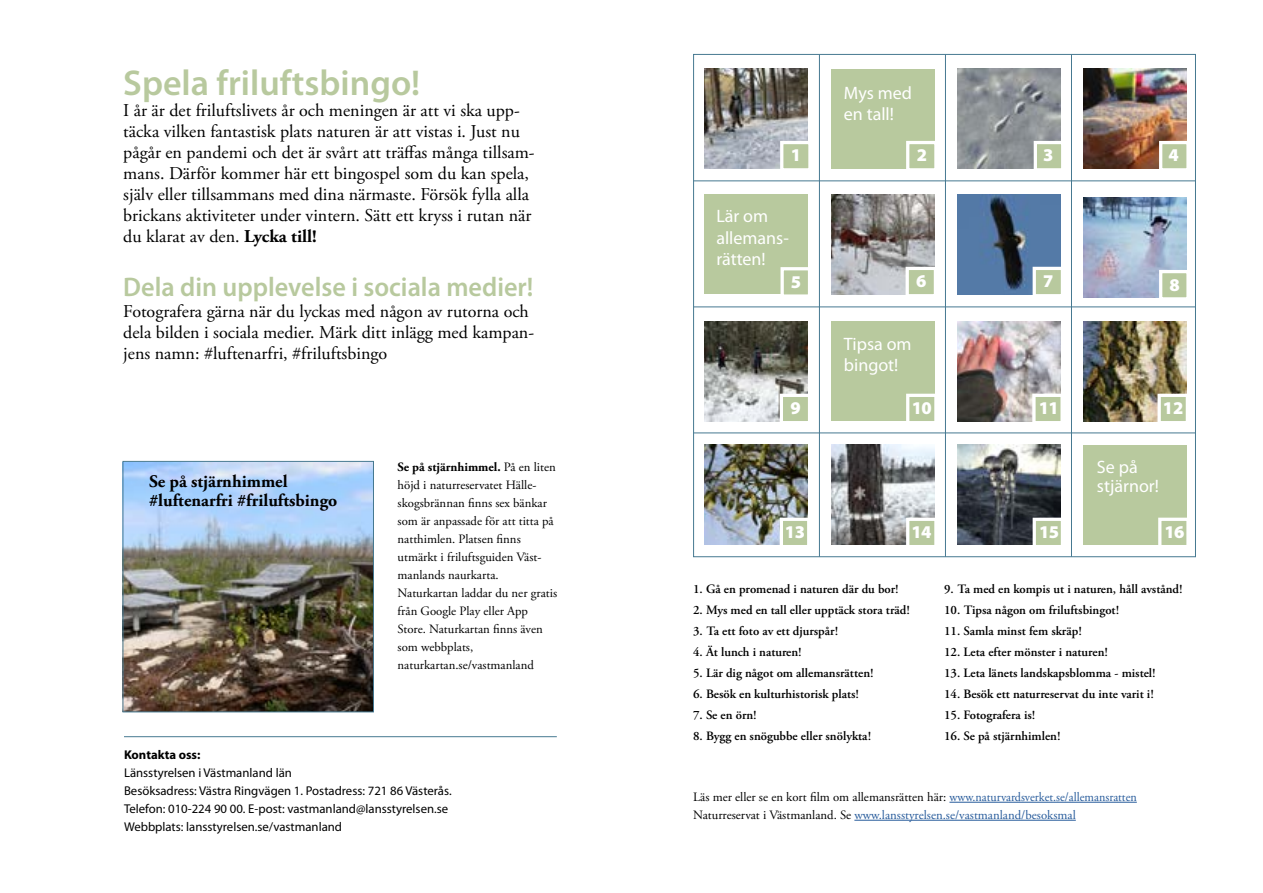
<style>
.page{position:relative;width:1263px;height:893px;background:#fff}
.page>*{position:absolute;margin:0;border:0;box-sizing:border-box;transform-origin:0 0}
.Rubrik_1{font:600 36px "Myriad Pro";color:#b8c99e}
.Rubrik_2{font:600 27px "Myriad Pro";color:#b8c99e}
.Brödtext{font:18px/21px "Adobe Garamond Pro";color:#000}
.t1{font:18px/21.6px "Myriad Pro";color:#fff}
.t2{font:900 18px "Myriad Pro";letter-spacing:-.04em;color:#fff}
.t3{font:700 17.7px "Adobe Garamond Pro";color:#000}
.Rubrik_3_-_Text_unde{font:600 12.75px "Adobe Garamond Pro";color:#000}
.Brödtext-2{font:12.75px/18px "Adobe Garamond Pro";color:#000}
.t4{font:12.75px/18px "Myriad Pro";color:#000}
.Rubrik_3_-_Text_unde-2{font:12.75px "Adobe Garamond Pro";color:#000}
.Rubrik_3_-_Text_unde-3{font:12.75px "Adobe Garamond Pro";color:#275b9b}
.t5{font:700 12.75px "Myriad Pro";color:#000}
.s1{font-weight:700}
.s2{color:#275b9b}
.s3{color:#000}
</style>
<div class="page">
<hr style="left:819px;top:54px;width:1px;height:503px;background:#467991">
<hr style="left:945px;top:54px;width:1px;height:503px;background:#467991">
<hr style="left:1071px;top:54px;width:1px;height:503px;background:#467991">
<hr style="left:693px;top:180px;width:503px;height:1px;background:#467991">
<hr style="left:693px;top:306px;width:503px;height:1px;background:#467991">
<hr style="left:693px;top:432px;width:503px;height:1px;background:#467991">
<div style="left:831px;top:69px;width:103px;height:100px;background:#b8c99e"></div>
<div style="left:906px;top:141px;width:31px;height:30px;background:#b8c99e;border:3px solid #fff"></div>
<img style="left:831px;top:194px;width:103px;height:100px">
<div style="left:905px;top:267px;width:32px;height:30px;background:#b8c99e;border:3px solid #fff"></div>
<img style="left:1083px;top:321px;width:103px;height:100px">
<div style="left:1157px;top:394px;width:32px;height:30px;background:#b8c99e;border:3px solid #fff"></div>
<img style="left:958px;top:194px;width:103px;height:100px">
<div style="left:1033px;top:267px;width:31px;height:30px;background:#b8c99e;border:3px solid #fff"></div>
<div style="left:831px;top:321px;width:103px;height:100px;background:#b8c99e"></div>
<div style="left:906px;top:394px;width:31px;height:30px;background:#b8c99e;border:3px solid #fff"></div>
<img style="left:705px;top:321px;width:103px;height:100px">
<div style="left:780px;top:394px;width:31px;height:30px;background:#b8c99e;border:3px solid #fff"></div>
<img style="left:1083px;top:69px;width:103px;height:99px">
<div style="left:1159px;top:141px;width:31px;height:30px;background:#b8c99e;border:3px solid #fff"></div>
<img style="left:705px;top:445px;width:103px;height:100px">
<div style="left:780px;top:518px;width:30px;height:30px;background:#b8c99e;border:3px solid #fff"></div>
<img style="left:831px;top:445px;width:103px;height:100px">
<div style="left:906px;top:518px;width:31px;height:30px;background:#b8c99e;border:3px solid #fff"></div>
<img style="left:958px;top:445px;width:102px;height:100px">
<div style="left:1033px;top:518px;width:31px;height:30px;background:#b8c99e;border:3px solid #fff"></div>
<img style="left:705px;top:69px;width:103px;height:100px">
<div style="left:780px;top:141px;width:32px;height:30px;background:#b8c99e;border:3px solid #fff"></div>
<div style="left:1083px;top:445px;width:103px;height:100px;background:#b8c99e"></div>
<div style="left:1158px;top:518px;width:32px;height:30px;background:#b8c99e;border:3px solid #fff"></div>
<img style="left:958px;top:69px;width:103px;height:100px">
<div style="left:1034px;top:141px;width:30px;height:30px;background:#b8c99e;border:3px solid #fff"></div>
<div style="left:705px;top:194px;width:103px;height:100px;background:#b8c99e"></div>
<div style="left:780px;top:267px;width:31px;height:31px;background:#b8c99e;border:3px solid #fff"></div>
<img style="left:1083px;top:197px;width:103px;height:100px">
<div style="left:1159px;top:270px;width:31px;height:31px;background:#b8c99e;border:3px solid #fff"></div>
<img style="left:958px;top:321px;width:103px;height:100px">
<div style="left:1032px;top:394px;width:32px;height:30px;background:#b8c99e;border:3px solid #fff"></div>
<hr style="left:949px;top:802px;width:188px;height:1px;background:#275b9b">
<hr style="left:854px;top:820px;width:222px;height:1px;background:#275b9b">
<img style="left:125px;top:463px;width:247px;height:247px">
<div style="left:123px;top:461px;width:251px;height:251px;border:1px solid #467991"></div>
<hr style="left:124px;top:736px;width:433px;height:1px;background:#467991">
<h1 class="Rubrik_1" style="left:123px;top:63px;width:298px">Spela friluftsbingo!</h1>
<p class="Brödtext" style="left:123px;top:100px;width:413px">I år är det friluftslivets år och meningen är att vi ska upp&shy;täcka vilken fantastisk plats naturen är att vistas i. Just nu pågår en pandemi och det är svårt att träffas många tillsam&shy;mans. Därför kommer här ett bingospel som du kan spela, själv eller tillsammans med dina närmaste. Försök fylla alla brickans aktiviteter under vintern. Sätt ett kryss i rutan när du klarat av den. <span class="s1">Lycka till!</span></p>
<h2 class="Rubrik_2" style="left:123px;top:272px;width:412px">Dela din upplevelse i sociala medier!</h2>
<p class="Brödtext" style="left:123px;top:301px;width:412px">Fotografera gärna när du lyckas med någon av rutorna och dela bilden i sociala medier. Märk ditt inlägg med kampan&shy;jens namn: #luftenarfri, #friluftsbingo</p>
<p class="t3" style="left:149px;top:471px;width:140px">Se på stjärnhimmel</p>
<p class="t3" style="left:149px;top:490px;width:190px">#luftenarfri #friluftsbingo</p>
<p class="Brödtext-2" style="left:398px;top:459px;width:160px"><span class="s1">Se på stjärnhimmel.</span> På en liten höjd i naturreservatet Hälle-</p>
<p class="Brödtext-2" style="left:398px;top:495px;width:158px">skogsbrännan finns sex bänkar som är anpassade för att titta på natthimlen. Platsen finns</p>
<p class="Brödtext-2" style="left:398px;top:549px;width:145px">utmärkt i friluftsguiden Väst&shy;manlands naurkarta.</p>
<p class="Brödtext-2" style="left:398px;top:585px;width:161px">Naturkartan laddar du ner gratis från Google Play eller App</p>
<p class="Brödtext-2" style="left:398px;top:621px;width:147px">Store. Naturkartan finns även som webbplats,</p>
<p class="Brödtext-2" style="left:398px;top:657px;width:138px">naturkartan.se/vastmanland</p>
<p class="t5" style="left:124px;top:748px;width:78px">Kontakta oss:</p>
<p class="t4" style="left:124px;top:764px;width:169px">Länsstyrelsen i Västmanland län</p>
<p class="t4" style="left:124px;top:782px;width:329px">Besöksadress: Västra Ringvägen 1. Postadress: 721 86 Västerås.<br>Telefon: 010-224 90 00. E-post: vastmanland@lansstyrelsen.se</p>
<p class="t4" style="left:124px;top:818px;width:220px">Webbplats: lansstyrelsen.se/vastmanland</p>
<p class="t2" style="left:791px;top:145px;width:12px">1</p>
<p class="t1" style="left:716px;top:206px;width:74px">Lär om allemans-</p>
<p class="t1" style="left:716px;top:249px;width:51px">rätten!</p>
<p class="t1" style="left:844px;top:82px;width:70px">Mys med</p>
<p class="t1" style="left:844px;top:104px;width:52px">en tall!</p>
<p class="t2" style="left:917px;top:145px;width:12px">2</p>
<p class="t2" style="left:1043px;top:145px;width:12px">3</p>
<p class="t2" style="left:1168px;top:145px;width:12px">4</p>
<p class="t2" style="left:916px;top:271px;width:12px">6</p>
<p class="t2" style="left:1043px;top:271px;width:12px">7</p>
<p class="t2" style="left:791px;top:271px;width:12px">5</p>
<p class="t2" style="left:1169px;top:274px;width:12px">8</p>
<p class="t1" style="left:844px;top:333px;width:69px">Tipsa om bingot!</p>
<p class="t2" style="left:790px;top:398px;width:12px">9</p>
<p class="t2" style="left:912px;top:398px;width:21px">10</p>
<p class="t2" style="left:1039px;top:398px;width:21px">11</p>
<p class="t2" style="left:1163px;top:398px;width:22px">12</p>
<p class="t1" style="left:1097px;top:456px;width:42px">Se på</p>
<p class="t1" style="left:1097px;top:476px;width:63px">stjärnor!</p>
<p class="t2" style="left:785px;top:522px;width:22px">13</p>
<p class="t2" style="left:911px;top:522px;width:21px">14</p>
<p class="t2" style="left:1039px;top:522px;width:21px">15</p>
<p class="t2" style="left:1165px;top:522px;width:21px">16</p>
<h2 class="Rubrik_3_-_Text_unde" style="left:693px;top:582px;width:207px">1. Gå en promenad i naturen där du bor!</h2>
<h2 class="Rubrik_3_-_Text_unde" style="left:693px;top:603px;width:218px">2. Mys med en tall eller upptäck stora träd!</h2>
<h2 class="Rubrik_3_-_Text_unde" style="left:693px;top:624px;width:147px">3. Ta ett foto av ett djurspår!</h2>
<h2 class="Rubrik_3_-_Text_unde" style="left:693px;top:645px;width:110px">4. Ät lunch i naturen!</h2>
<h2 class="Rubrik_3_-_Text_unde" style="left:693px;top:666px;width:182px">5. Lär dig något om allemansrätten!</h2>
<h2 class="Rubrik_3_-_Text_unde" style="left:693px;top:687px;width:168px">6. Besök en kulturhistorisk plats!</h2>
<h2 class="Rubrik_3_-_Text_unde" style="left:693px;top:708px;width:65px">7. Se en örn!</h2>
<h2 class="Rubrik_3_-_Text_unde" style="left:693px;top:729px;width:180px">8. Bygg en snögubbe eller snölykta!</h2>
<h2 class="Rubrik_3_-_Text_unde" style="left:944px;top:582px;width:240px">9. Ta med en kompis ut i naturen, håll avstånd!</h2>
<h2 class="Rubrik_3_-_Text_unde" style="left:944px;top:603px;width:177px">10. Tipsa någon om friluftsbingot!</h2>
<h2 class="Rubrik_3_-_Text_unde" style="left:944px;top:624px;width:139px">11. Samla minst fem skräp!</h2>
<h2 class="Rubrik_3_-_Text_unde" style="left:944px;top:645px;width:165px">12. Leta efter mönster i naturen!</h2>
<h2 class="Rubrik_3_-_Text_unde" style="left:944px;top:666px;width:213px">13. Leta länets landskapsblomma - mistel!</h2>
<h2 class="Rubrik_3_-_Text_unde" style="left:944px;top:687px;width:211px">14. Besök ett naturreservat du inte varit i!</h2>
<h2 class="Rubrik_3_-_Text_unde" style="left:944px;top:708px;width:93px">15. Fotografera is!</h2>
<h2 class="Rubrik_3_-_Text_unde" style="left:944px;top:729px;width:118px">16. Se på stjärnhimlen!</h2>
<h2 class="Rubrik_3_-_Text_unde-2" style="left:693px;top:789px;width:445px">Läs mer eller se en kort film om allemansrätten här: <span class="s2">www.naturvardsverket.se/allemansratten</span></h2>
<h2 class="Rubrik_3_-_Text_unde-3" style="left:693px;top:807px;width:384px"><span class="s3">Naturreservat i Västmanland. Se</span> www.lansstyrelsen.se/vastmanland/besoksmal</h2>
</div>
